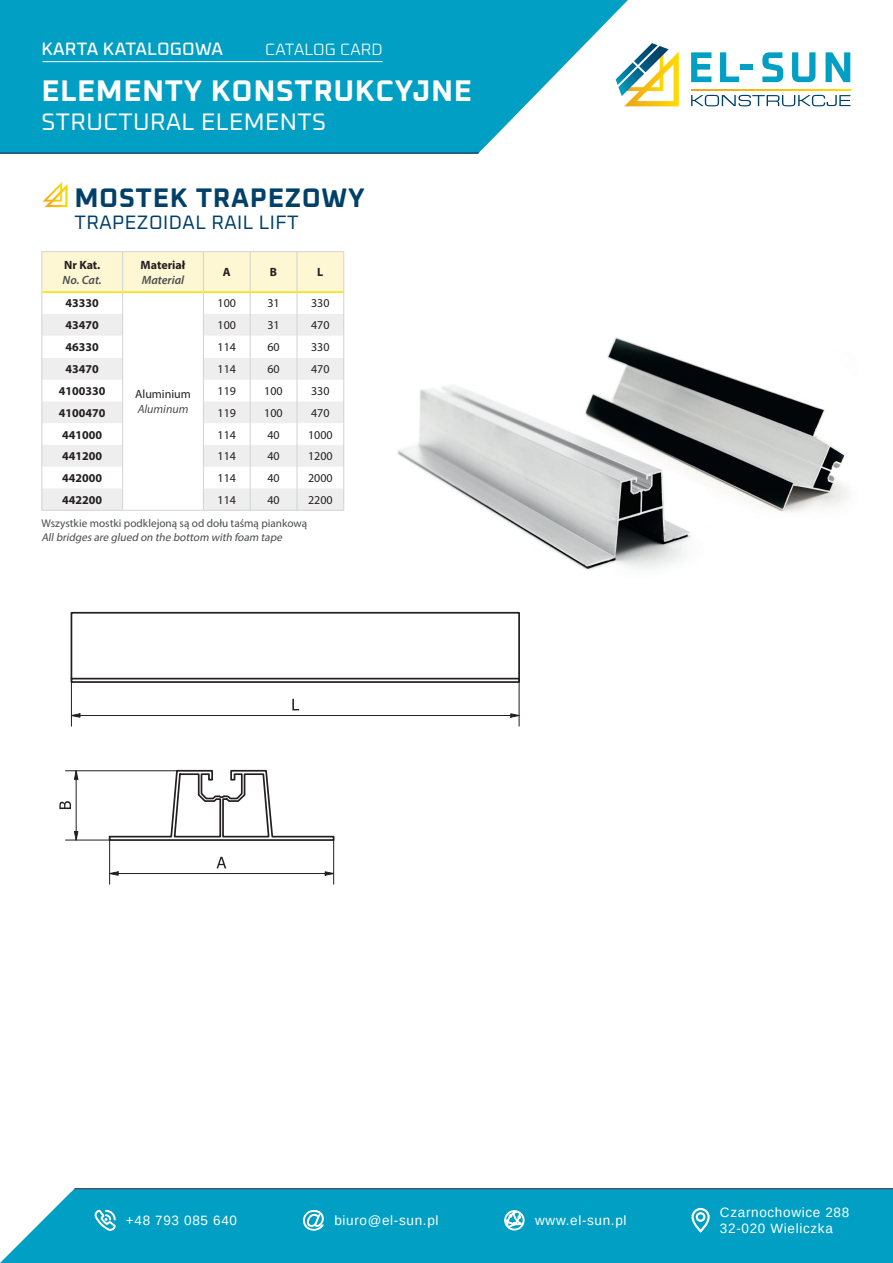
<style>
.page{position:relative;width:893px;height:1263px;background:#fff}
.page>*{position:absolute;margin:0;border:0;box-sizing:border-box;transform-origin:0 0}
.t1{font:700 30px "Oxanium";letter-spacing:.02em;color:#fff}
.t2{font:700 27px "Oxanium";letter-spacing:.025em;color:#004069}
.t3{font:24px "Oxanium";letter-spacing:.02em;color:#fff}
.t4{font:19.5px "Oxanium";letter-spacing:.025em;color:#004069}
.t5{font:500 18px "Oxanium";letter-spacing:.01em;color:#fff}
.t6{font:300 16.5px "Oxanium";letter-spacing:.01em;color:#fff}
.t7{font:13.5px/16.2px "Arimo";letter-spacing:.05em;color:#fff}
.t8{font:12px "Myriad Pro";color:#231f20}
.t9{font:700 12px "Myriad Pro";color:#231f20}
.t10{font:italic 600 12px "Myriad Pro";color:#4b4c4d}
.t11{font:italic 12px "Myriad Pro";color:#4b4c4d}
.t12{font:11.25px "Myriad Pro";color:#4b4c4d}
.t13{font:italic 11.25px "Myriad Pro";color:#4b4c4d}
</style>
<div class="page">
<svg style="left:0;top:0;width:652px;height:152px;background:#20abca"></svg>
<hr style="left:0;top:152px;width:480px;height:2px;background:#004069">
<svg style="left:477px;top:150px;width:5px;height:4px"></svg>
<div style="left:0;top:1189px;width:893px;height:74px;background:#009fc3"></div>
<svg style="left:504px;top:1210px;width:21px;height:20px"></svg>
<svg style="left:94px;top:1209px;width:22px;height:22px"></svg>
<svg style="left:302px;top:1209px;width:23px;height:22px"></svg>
<svg style="left:691px;top:1207px;width:19px;height:26px"></svg>
<hr style="left:73px;top:1188px;width:820px;height:1px;background:#004069">
<svg style="left:71px;top:1188px;width:5px;height:3px"></svg>
<svg style="left:691px;top:95px;width:159px;height:11px"></svg>
<svg style="left:691px;top:52px;width:20px;height:30px"></svg>
<svg style="left:720px;top:52px;width:19px;height:30px"></svg>
<div style="left:740px;top:64px;width:13px;height:6px;background:#009fc3"></div>
<svg style="left:762px;top:52px;width:21px;height:30px"></svg>
<svg style="left:792px;top:52px;width:23px;height:30px"></svg>
<svg style="left:826px;top:52px;width:24px;height:30px"></svg>
<svg style="left:616px;top:43px;width:63px;height:63px"></svg>
<svg style="left:691px;top:89px;width:159px;height:1px"></svg>
<hr style="left:43px;top:61px;width:340px;height:1px;background:#fff">
<hr style="left:41px;top:251px;width:82px;height:1px;background:#d1d2d4">
<hr style="left:123px;top:251px;width:80px;height:1px;background:#d1d2d4">
<hr style="left:203px;top:251px;width:47px;height:1px;background:#d1d2d4">
<hr style="left:250px;top:251px;width:47px;height:1px;background:#d1d2d4">
<hr style="left:297px;top:251px;width:47px;height:1px;background:#d1d2d4">
<svg style="left:41px;top:252px;width:303px;height:258px"></svg>
<hr style="left:41px;top:510px;width:82px;height:1px;background:#d1d2d4">
<hr style="left:123px;top:510px;width:80px;height:1px;background:#d1d2d4">
<hr style="left:203px;top:510px;width:47px;height:1px;background:#d1d2d4">
<hr style="left:250px;top:510px;width:47px;height:1px;background:#d1d2d4">
<hr style="left:297px;top:510px;width:47px;height:1px;background:#d1d2d4">
<svg style="left:70px;top:611px;width:450px;height:116px"></svg>
<svg style="left:292px;top:699px;width:7px;height:11px"></svg>
<svg style="left:70px;top:713px;width:11px;height:5px"></svg>
<svg style="left:510px;top:713px;width:9px;height:5px"></svg>
<hr style="left:80px;top:715px;width:431px;height:1px;background:#231f20">
<hr style="left:519px;top:679px;width:1px;height:47px;background:#231f20">
<hr style="left:71px;top:679px;width:1px;height:47px;background:#231f20">
<img style="left:607px;top:337px;width:242px;height:175px">
<img style="left:397px;top:376px;width:315px;height:194px">
<svg style="left:60px;top:769px;width:275px;height:116px"></svg>
<svg style="left:217px;top:857px;width:9px;height:11px"></svg>
<svg style="left:105px;top:871px;width:14px;height:5px"></svg>
<svg style="left:324px;top:871px;width:11px;height:5px"></svg>
<hr style="left:118px;top:873px;width:207px;height:1px;background:#231f20">
<hr style="left:109px;top:840px;width:1px;height:44px;background:#231f20">
<hr style="left:333px;top:840px;width:1px;height:44px;background:#231f20">
<svg style="left:59px;top:801px;width:12px;height:8px"></svg>
<svg style="left:73px;top:769px;width:6px;height:11px"></svg>
<svg style="left:73px;top:830px;width:6px;height:14px"></svg>
<hr style="left:76px;top:779px;width:1px;height:52px;background:#231f20">
<hr style="left:65px;top:840px;width:45px;height:1px;background:#231f20">
<hr style="left:65px;top:770px;width:112px;height:1px;background:#231f20">
<svg style="left:43px;top:182px;width:25px;height:25px"></svg>
<h3 class="t5" style="left:41px;top:38px;width:183px">KARTA KATALOGOWA</h3>
<h3 class="t6" style="left:265px;top:40px;width:119px">CATALOG CARD</h3>
<h1 class="t1" style="left:41px;top:71px;width:432px">ELEMENTY KONSTRUKCYJNE</h1>
<h3 class="t3" style="left:41px;top:106px;width:286px">STRUCTURAL ELEMENTS</h3>
<h2 class="t2" style="left:74px;top:180px;width:292px">MOSTEK TRAPEZOWY</h2>
<h3 class="t4" style="left:74px;top:210px;width:226px">TRAPEZOIDAL RAIL LIFT</h3>
<p class="t9" style="left:64px;top:257px;width:38px">Nr Kat.</p>
<p class="t10" style="left:63px;top:272px;width:41px">No. Cat.</p>
<p class="t9" style="left:66px;top:296px;width:35px">43330</p>
<p class="t9" style="left:141px;top:257px;width:46px">Materiał</p>
<p class="t10" style="left:142px;top:272px;width:44px">Material</p>
<p class="t9" style="left:223px;top:264px;width:9px">A</p>
<p class="t9" style="left:270px;top:264px;width:9px">B</p>
<p class="t9" style="left:317px;top:264px;width:8px">L</p>
<p class="t8" style="left:218px;top:296px;width:20px">100</p>
<p class="t8" style="left:267px;top:296px;width:14px">31</p>
<p class="t8" style="left:311px;top:296px;width:20px">330</p>
<p class="t9" style="left:66px;top:317px;width:35px">43470</p>
<p class="t8" style="left:218px;top:318px;width:20px">100</p>
<p class="t8" style="left:267px;top:318px;width:14px">31</p>
<p class="t8" style="left:311px;top:318px;width:20px">470</p>
<p class="t9" style="left:66px;top:339px;width:35px">46330</p>
<p class="t8" style="left:218px;top:340px;width:20px">114</p>
<p class="t8" style="left:267px;top:340px;width:14px">60</p>
<p class="t8" style="left:311px;top:340px;width:20px">330</p>
<p class="t9" style="left:66px;top:361px;width:35px">43470</p>
<p class="t8" style="left:218px;top:362px;width:20px">114</p>
<p class="t8" style="left:267px;top:362px;width:14px">60</p>
<p class="t8" style="left:311px;top:362px;width:20px">470</p>
<p class="t9" style="left:59px;top:383px;width:48px">4100330</p>
<p class="t8" style="left:218px;top:384px;width:20px">119</p>
<p class="t8" style="left:264px;top:384px;width:20px">100</p>
<p class="t8" style="left:311px;top:384px;width:20px">330</p>
<p class="t9" style="left:59px;top:405px;width:48px">4100470</p>
<p class="t8" style="left:218px;top:405px;width:20px">119</p>
<p class="t8" style="left:264px;top:405px;width:20px">100</p>
<p class="t8" style="left:311px;top:405px;width:20px">470</p>
<p class="t9" style="left:62px;top:427px;width:41px">441000</p>
<p class="t8" style="left:218px;top:427px;width:20px">114</p>
<p class="t8" style="left:267px;top:427px;width:14px">40</p>
<p class="t8" style="left:308px;top:427px;width:26px">1000</p>
<p class="t9" style="left:62px;top:448px;width:41px">441200</p>
<p class="t8" style="left:218px;top:449px;width:20px">114</p>
<p class="t8" style="left:267px;top:449px;width:14px">40</p>
<p class="t8" style="left:308px;top:449px;width:26px">1200</p>
<p class="t9" style="left:62px;top:470px;width:41px">442000</p>
<p class="t8" style="left:218px;top:471px;width:20px">114</p>
<p class="t8" style="left:267px;top:471px;width:14px">40</p>
<p class="t8" style="left:308px;top:471px;width:26px">2000</p>
<p class="t9" style="left:62px;top:492px;width:41px">442200</p>
<p class="t8" style="left:218px;top:492px;width:20px">114</p>
<p class="t8" style="left:267px;top:492px;width:14px">40</p>
<p class="t8" style="left:308px;top:492px;width:26px">2200</p>
<p class="t8" style="left:135px;top:387px;width:57px">Aluminium</p>
<p class="t11" style="left:138px;top:401px;width:52px">Aluminum</p>
<p class="t12" style="left:41px;top:517px;width:267px">Wszystkie mostki podklejoną są od dołu taśmą piankową</p>
<p class="t13" style="left:41px;top:530px;width:244px">Allbridges are glued on the bottom with foam tape</p>
<p class="t7" style="left:126px;top:1212px;width:113px">+48 793 085 640</p>
<p class="t7" style="left:334px;top:1212px;width:106px">biuro@el-sun.pl</p>
<p class="t7" style="left:720px;top:1204px;width:131px">Czarnochowice 288<br>32-020 Wieliczka</p>
<p class="t7" style="left:535px;top:1212px;width:93px">www.el-sun.pl</p>
</div>
